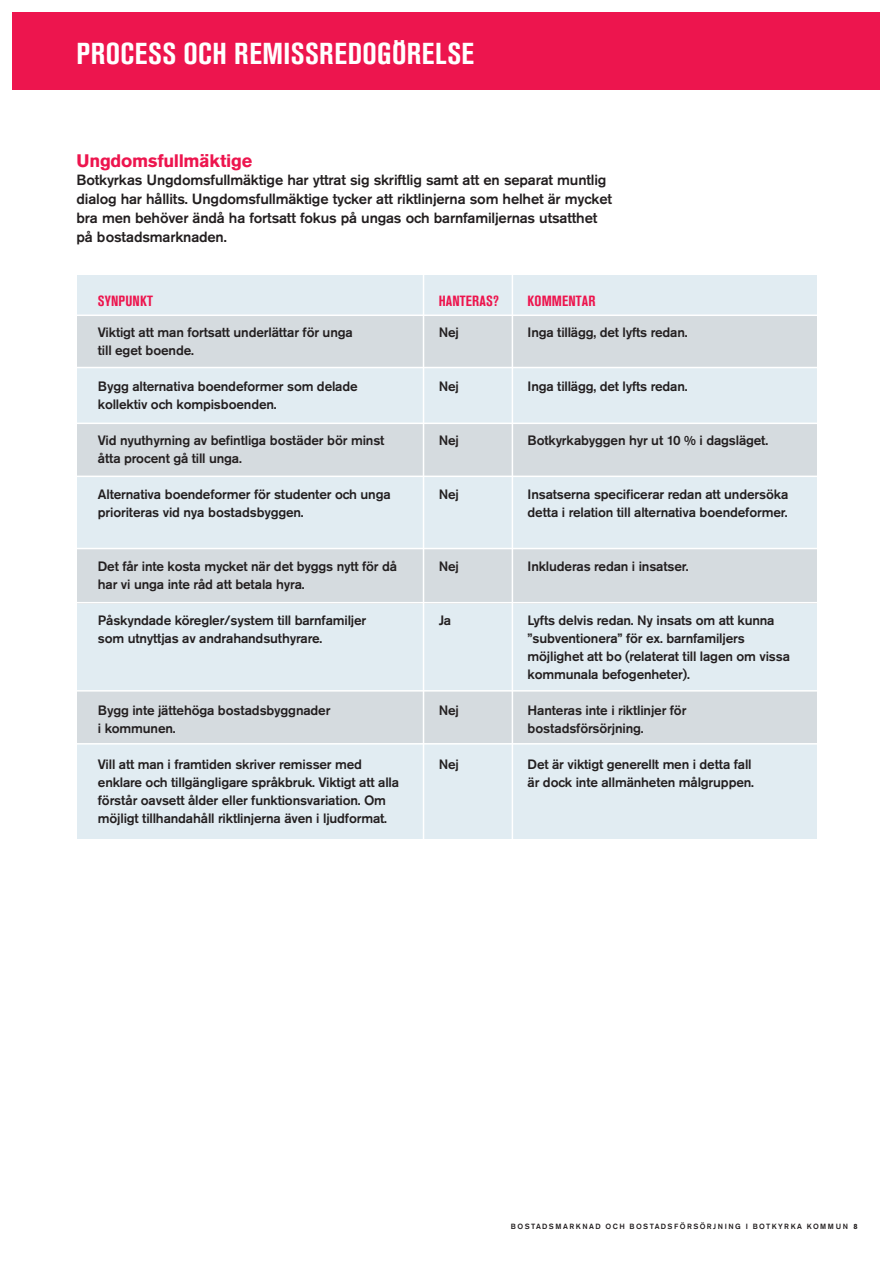
<style>
.page{position:relative;width:893px;height:1263px;background:#fff}
.page>*{position:absolute;margin:0;border:0;box-sizing:border-box;transform-origin:0 0}
.ingress{font:30px "Akzidenz Grotesk Std Rubrik Bold Cn";letter-spacing:.015em;color:#fff}
.t1{font:700 18px "Akzidenz Grotesk Std";letter-spacing:-.015em;color:#ed154e}
.t2{font:500 14.7px/18.8px "Akzidenz Grotesk Std";letter-spacing:-.01em;color:#231f20}
.t3{font:14.7px "Akzidenz Grotesk Std Rubrik Bold Cn";letter-spacing:.01em;color:#ed154e}
.t4{font:500 13.5px/18px "Akzidenz Grotesk Std";letter-spacing:-.01em;color:#231f20}
.t5{font:500 7.5px "Akzidenz Grotesk Std";letter-spacing:.185em;color:#231f20}
.s1{font-weight:700}
</style>
<div class="page">
<div style="left:13px;top:13px;width:867px;height:77px;background:#ed154e"></div>
<div style="left:77px;top:276px;width:739px;height:563px;background:#e1ecf2"></div>
<div style="left:77px;top:316px;width:739px;height:51px;background:#d5dbdf"></div>
<div style="left:77px;top:424px;width:739px;height:52px;background:#d5dbdf"></div>
<div style="left:77px;top:549px;width:739px;height:54px;background:#d5dbdf"></div>
<div style="left:77px;top:692px;width:739px;height:51px;background:#d5dbdf"></div>
<hr style="left:423px;top:266px;width:1px;height:889px;background:#fff">
<hr style="left:512px;top:266px;width:1px;height:889px;background:#fff">
<hr style="left:58px;top:367px;width:774px;height:1px;background:#fff">
<hr style="left:58px;top:423px;width:774px;height:1px;background:#fff">
<hr style="left:58px;top:476px;width:774px;height:1px;background:#fff">
<hr style="left:58px;top:548px;width:774px;height:1px;background:#fff">
<hr style="left:58px;top:602px;width:774px;height:1px;background:#fff">
<hr style="left:58px;top:690px;width:774px;height:2px;background:#fff">
<hr style="left:58px;top:743px;width:774px;height:1px;background:#fff">
<hr style="left:58px;top:314px;width:774px;height:2px;background:#fff">
<p class="ingress" style="left:77px;top:40px;width:399px">PROCESS OCH REMISSREDOGÖRELSE</p>
<p class="t1" style="left:77px;top:150px;width:177px">Ungdomsfullmäktige</p>
<p class="t2" style="left:77px;top:170px;width:537px">Botkyrkas Ungdomsfullmäktige har yttrat sig skriftlig samt att en separat muntlig dialog har hållits. Ungdomsfullmäktige tycker att riktlinjerna som helhet är mycket bra men behöver ändå ha fortsatt fokus på ungas och barnfamiljernas utsatthet på bostadsmarknaden.</p>
<p class="t3" style="left:98px;top:294px;width:56px">SYNPUNKT</p>
<p class="t4" style="left:98px;top:323px;width:256px">Viktigt att man fortsatt underlättar för unga till eget boende.</p>
<p class="t4" style="left:98px;top:377px;width:261px">Bygg alternativa boendeformer som delade kollektiv och kompisboenden.</p>
<p class="t4" style="left:98px;top:431px;width:288px">Vid nyuthyrning av befintliga bostäder bör minst åtta procent gå till unga.</p>
<p class="t4" style="left:98px;top:485px;width:294px">Alternativa boendeformer för studenter och unga prioriteras vid nya bostadsbyggen.</p>
<p class="t4" style="left:98px;top:557px;width:301px">Det får inte kosta mycket när det byggs nytt för då har vi unga inte råd att betala hyra.</p>
<p class="t4" style="left:98px;top:611px;width:270px">Påskyndade köregler/system till barnfamiljer som utnyttjas av andrahandsuthyrare.</p>
<p class="t4" style="left:98px;top:701px;width:234px">Bygg inte jättehöga bostadsbyggnader i kommunen.</p>
<p class="t4" style="left:98px;top:755px;width:303px">Vill att man i framtiden skriver remisser med enklare och tillgängligare språkbruk. Viktigt att alla förstår oavsett ålder eller funktionsvariation. Om möjligt tillhandahåll riktlinjerna även i ljudformat.</p>
<p class="t3" style="left:439px;top:294px;width:62px">HANTERAS?</p>
<p class="t4" style="left:439px;top:323px;width:22px">Nej</p>
<p class="t3" style="left:528px;top:294px;width:69px">KOMMENTAR</p>
<p class="t4" style="left:528px;top:323px;width:161px">Inga tillägg, det lyfts redan.</p>
<p class="t4" style="left:439px;top:377px;width:22px">Nej</p>
<p class="t4" style="left:528px;top:377px;width:161px">Inga tillägg, det lyfts redan.</p>
<p class="t4" style="left:439px;top:431px;width:22px">Nej</p>
<p class="t4" style="left:528px;top:431px;width:242px">Botkyrkabyggen hyr ut 10 % i dagsläget.</p>
<p class="t4" style="left:439px;top:485px;width:22px">Nej</p>
<p class="t4" style="left:528px;top:485px;width:262px">Insatserna specificerar redan att undersöka detta i relation till alternativa boendeformer.</p>
<p class="t4" style="left:439px;top:557px;width:22px">Nej</p>
<p class="t4" style="left:528px;top:557px;width:163px">Inkluderas redan i insatser.</p>
<p class="t4" style="left:439px;top:611px;width:14px">Ja</p>
<p class="t4" style="left:439px;top:701px;width:22px">Nej</p>
<p class="t4" style="left:439px;top:755px;width:22px">Nej</p>
<p class="t4" style="left:528px;top:611px;width:264px">Lyfts delvis redan. Ny insats om att kunna ”subventionera” för ex. barnfamiljers möjlighet att bo (relaterat till lagen om vissa kommunala befogenheter).</p>
<p class="t4" style="left:528px;top:701px;width:160px">Hanteras inte i riktlinjer för bostadsförsörjning.</p>
<p class="t4" style="left:528px;top:755px;width:228px">Det är viktigt generellt men i detta fall är dock inte allmänheten målgruppen.</p>
<p class="t5" style="left:511px;top:1222px;width:348px">BOSTADSMARKNAD OCH BOSTADSFÖRSÖRJNING I BOTKYRKA KOMMUN <span class="s1">8</span></p>
</div>
